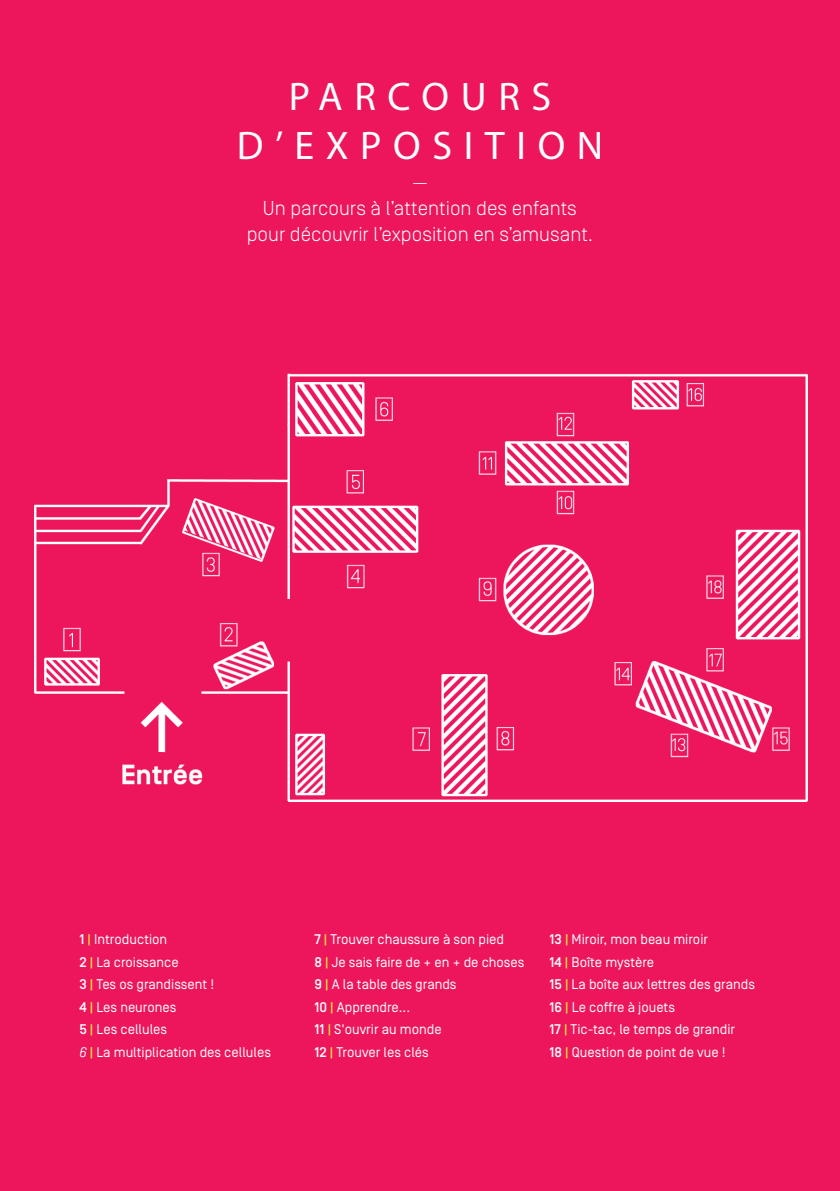
<style>
.page{position:relative;width:840px;height:1191px;background:#fff}
.page>*{position:absolute;margin:0;border:0;box-sizing:border-box;transform-origin:0 0}
.t1{font:40px/49.4px "Myriad Pro";letter-spacing:.29em;color:#fff;text-align:center}
.t2{font:300 20px/26px "Simplon BP";color:#fff;text-align:center}
.t3{font:300 19.2px "Simplon BP";color:#fff}
.t4{font:14px/22.4px "Simplon BP Regular";color:#fff}
.s1{font-family:"Simplon BP";font-weight:500}
.s2{font-family:"Simplon BP";font-weight:500;color:#ebe835}
.s3{font-style:italic}
</style>
<div class="page">
<div style="left:0;top:0;width:839px;height:1191px;background:#ed165d"></div>
<img style="left:34px;top:373px;width:774px;height:429px">
<h1 class="t1" style="left:237px;top:71px;width:368px">PARCOURS<br>D’EXP OSITION</h1>
<h3 class="t3" style="left:412px;top:171px;width:17px">—</h3>
<h2 class="t2" style="left:246px;top:195px;width:348px">Un parcours à l’attention des enfants pour découvrir l’exposition en s’amusant.</h2>
<p class="t4" style="left:79px;top:928px;width:193px"><span class="s1">1</span> <span class="s2">|</span> Introduction<br><span class="s1">2</span> <span class="s2">|</span> La croissance<br><span class="s1">3</span> <span class="s2">|</span> Tes os grandissent !<br><span class="s1">4</span> <span class="s2">|</span> Les neurones<br><span class="s1">5</span> <span class="s2">|</span> Les cellules<br><span class="s3">6</span> <span class="s2">|</span> La multiplication des cellules</p>
<p class="t4" style="left:314px;top:928px;width:211px"><span class="s1">7</span> <span class="s2">|</span> Trouver chaussure à son pied<br><span class="s1">8</span> <span class="s2">|</span> Je sais faire de + en + de choses<br><span class="s1">9</span> <span class="s2">|</span> A la table des grands<br><span class="s1">10</span> <span class="s2">|</span> Apprendre...<br><span class="s1">11</span> <span class="s2">|</span> S'ouvrir au monde<br><span class="s1">12</span> <span class="s2">|</span> Trouver les clés</p>
<p class="t4" style="left:549px;top:928px;width:207px"><span class="s1">13</span> <span class="s2">|</span> Miroir, mon beau miroir<br><span class="s1">14</span> <span class="s2">|</span> Boîte mystère<br><span class="s1">15</span> <span class="s2">|</span> La boîte aux lettres des grands<br><span class="s1">16</span> <span class="s2">|</span> Le coffre à jouets<br><span class="s1">17</span> <span class="s2">|</span> Tic-tac, le temps de grandir<br><span class="s1">18</span> <span class="s2">|</span> Question de point de vue !</p>
</div>
